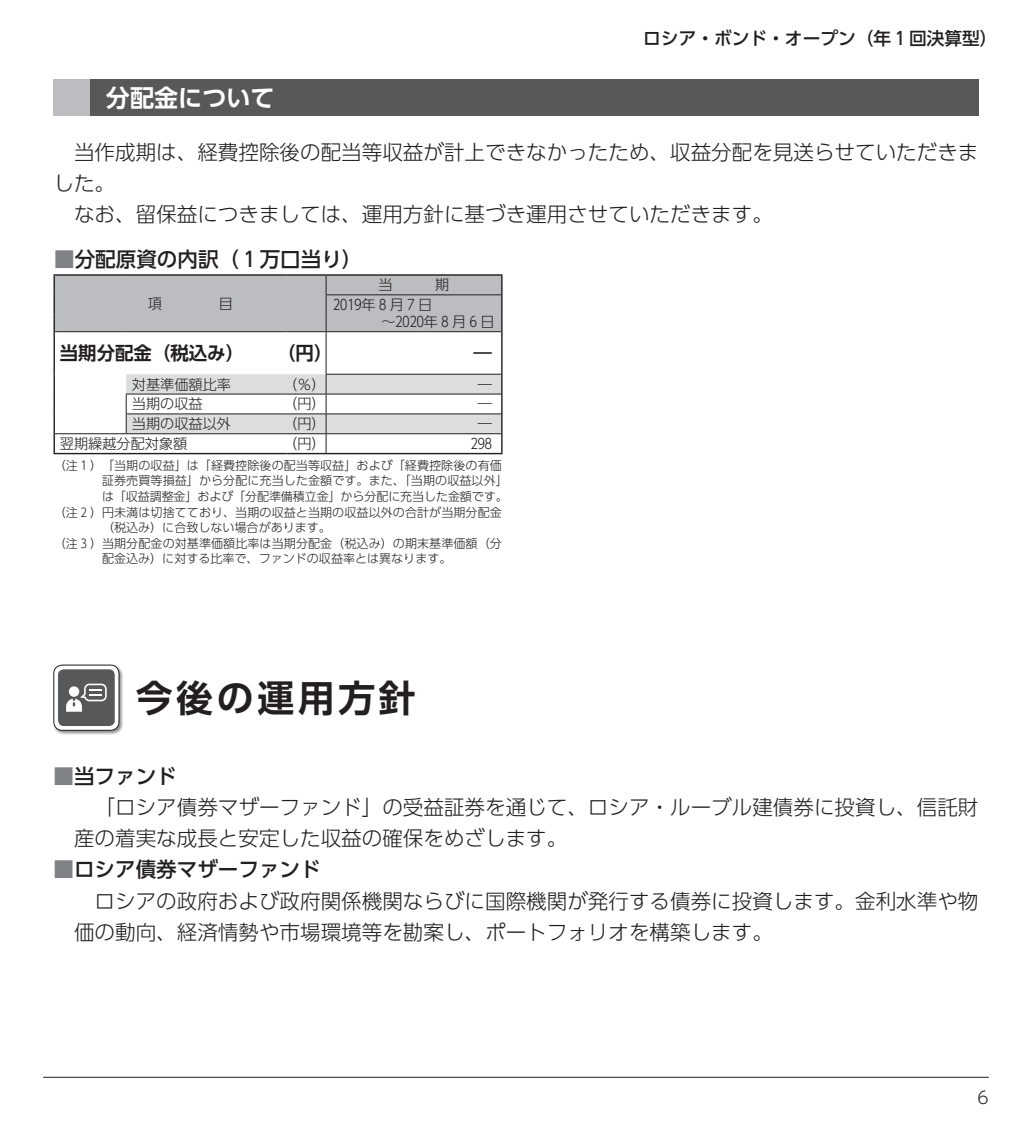
<style>
.page{position:relative;width:1032px;height:1134px;background:#fff}
.page>*{position:absolute;margin:0;border:0;box-sizing:border-box;transform-origin:0 0}
.t1{font:700 36.8px "UD Shin Go Pro De";letter-spacing:.1em;color:#231f20}
.t2{font:700 24px "UD Shin Go Pro De";color:#fff}
.t3{font:300 20.6px "UD Shin Go Pro";color:#231f20}
.t4{font:500 20.6px "UD Shin Go Pro";color:#231f20}
.t5{font:700 18.4px "UD Shin Go Pro De";color:#231f20}
.t6{font:500 17.8px "UD Shin Go Pro";color:#231f20}
.t7{font:300 17px "UD Shin Go Pro";color:#231f20}
.t8{font:300 14.2px/17px "UD Shin Go Pro";color:#231f20}
.t9{font:300 12px "UD Shin Go Pro";letter-spacing:.005em;color:#231f20}
.s1{color:#808285}
</style>
<div class="page">
<hr style="left:43px;top:1077px;width:946px;height:1px;background:#231f20">
<div style="left:53px;top:664px;width:71px;height:71px;background:#231f20;opacity:.5"></div>
<div style="left:54px;top:665px;width:65px;height:65px;background:#fff;border-radius:9px"></div>
<div style="left:54px;top:665px;width:65px;height:65px;border:1px solid #231f20;border-radius:9px"></div>
<div style="left:58px;top:669px;width:57px;height:57px;background:#57585a;border-radius:6px"></div>
<svg style="left:66px;top:684px;width:41px;height:28px"></svg>
<hr style="left:54px;top:274px;width:72px;height:2px;background:#231f20">
<hr style="left:126px;top:274px;width:160px;height:2px;background:#231f20">
<hr style="left:286px;top:274px;width:40px;height:2px;background:#231f20">
<hr style="left:326px;top:274px;width:176px;height:2px;background:#231f20">
<hr style="left:54px;top:332px;width:1px;height:42px;background:#231f20">
<hr style="left:501px;top:332px;width:1px;height:42px;background:#231f20">
<svg style="left:54px;top:374px;width:1px;height:79px"></svg>
<hr style="left:54px;top:453px;width:72px;height:1px;background:#231f20">
<hr style="left:126px;top:453px;width:160px;height:1px;background:#231f20">
<hr style="left:286px;top:453px;width:40px;height:1px;background:#231f20">
<hr style="left:326px;top:453px;width:176px;height:1px;background:#231f20">
<div style="left:54px;top:275px;width:448px;height:57px;background:#bcbdc0"></div>
<hr style="left:326px;top:332px;width:1px;height:42px;background:#231f20">
<svg style="left:126px;top:374px;width:376px;height:79px"></svg>
<hr style="left:55px;top:433px;width:71px;height:1px;background:#231f20">
<hr style="left:126px;top:433px;width:160px;height:1px;background:#231f20">
<hr style="left:286px;top:433px;width:40px;height:1px;background:#231f20">
<hr style="left:326px;top:433px;width:175px;height:1px;background:#231f20">
<div style="left:54px;top:79px;width:924px;height:37px;background:#57585a"></div>
<div style="left:54px;top:79px;width:36px;height:37px;background:#bcbdc0"></div>
<h2 class="t2" style="left:106px;top:78px;width:170px">分配金について</h2>
<h3 class="t6" style="left:643px;top:24px;width:356px">ロシア・ボンド・オープン（年 1 回決算型）</h3>
<h3 class="t3" style="left:74px;top:135px;width:906px">当作成期は、経費控除後の配当等収益が計上できなかったため、収益分配を見送らせていただきま</h3>
<h3 class="t3" style="left:54px;top:166px;width:63px">した。</h3>
<h3 class="t3" style="left:74px;top:198px;width:700px">なお、留保益につきましては、運用方針に基づき運用させていただきます。</h3>
<h3 class="t4" style="left:54px;top:242px;width:310px"><span class="s1">■</span>分配原資の内訳（ 1 万口当り）</h3>
<p class="t8" style="left:148px;top:294px;width:16px">項</p>
<p class="t8" style="left:219px;top:294px;width:16px">目</p>
<p class="t8" style="left:378px;top:276px;width:16px">当</p>
<p class="t8" style="left:435px;top:276px;width:16px">期</p>
<p class="t8" style="left:381px;top:296px;width:115px;text-indent:-48px">2019年 8 月 7 日<br>～2020年 8 月 6 日</p>
<h3 class="t5" style="left:60px;top:338px;width:186px">当期分配金（税込み）</h3>
<h3 class="t5" style="left:277px;top:338px;width:57px">（円）</h3>
<h3 class="t5" style="left:473px;top:338px;width:20px">―</h3>
<p class="t8" style="left:132px;top:375px;width:101px">対基準価額比率</p>
<p class="t8" style="left:283px;top:375px;width:44px">（％）</p>
<p class="t8" style="left:478px;top:375px;width:16px">―</p>
<p class="t8" style="left:132px;top:395px;width:72px">当期の収益</p>
<p class="t8" style="left:283px;top:395px;width:44px">（円）</p>
<p class="t8" style="left:478px;top:395px;width:16px">―</p>
<p class="t8" style="left:132px;top:415px;width:101px">当期の収益以外</p>
<p class="t8" style="left:283px;top:415px;width:44px">（円）</p>
<p class="t8" style="left:478px;top:415px;width:16px">―</p>
<p class="t8" style="left:60px;top:435px;width:129px">翌期繰越分配対象額</p>
<p class="t8" style="left:283px;top:435px;width:44px">（円）</p>
<p class="t8" style="left:471px;top:435px;width:23px">298</p>
<p class="t9" style="left:54px;top:456px;width:449px">（注 1 ）「当期の収益」は「経費控除後の配当等収益」および「経費控除後の有価</p>
<p class="t9" style="left:102px;top:471px;width:407px">証券売買等損益」から分配に充当した金額です。また、「当期の収益以外」</p>
<p class="t9" style="left:102px;top:487px;width:407px">は「収益調整金」および「分配準備積立金」から分配に充当した金額です。</p>
<p class="t9" style="left:54px;top:502px;width:449px">（注 2 ）円未満は切捨てており、当期の収益と当期の収益以外の合計が当期分配金</p>
<p class="t9" style="left:102px;top:518px;width:230px">（税込み）に合致しない場合があります。</p>
<p class="t9" style="left:54px;top:533px;width:449px">（注 3 ）当期分配金の対基準価額比率は当期分配金（税込み）の期末基準価額（分</p>
<p class="t9" style="left:102px;top:549px;width:351px">配金込み）に対する比率で、ファンドの収益率とは異なります。</p>
<h1 class="t1" style="left:136px;top:668px;width:282px">今後の運用方針</h1>
<h3 class="t4" style="left:54px;top:759px;width:125px"><span class="s1">■</span>当ファンド</h3>
<h3 class="t3" style="left:95px;top:790px;width:885px">「ロシア債券マザーファンド」の受益証券を通じて、ロシア・ルーブル建債券に投資し、信託財</h3>
<h3 class="t3" style="left:74px;top:822px;width:495px">産の着実な成長と安定した収益の確保をめざします。</h3>
<h3 class="t4" style="left:54px;top:853px;width:269px"><span class="s1">■</span>ロシア債券マザーファンド</h3>
<h3 class="t3" style="left:95px;top:884px;width:885px">ロシアの政府および政府関係機関ならびに国際機関が発行する債券に投資します。金利水準や物</h3>
<h3 class="t3" style="left:74px;top:915px;width:700px">価の動向、経済情勢や市場環境等を勘案し、ポートフォリオを構築します。</h3>
<h3 class="t7" style="left:977px;top:1083px;width:13px">6</h3>
</div>
